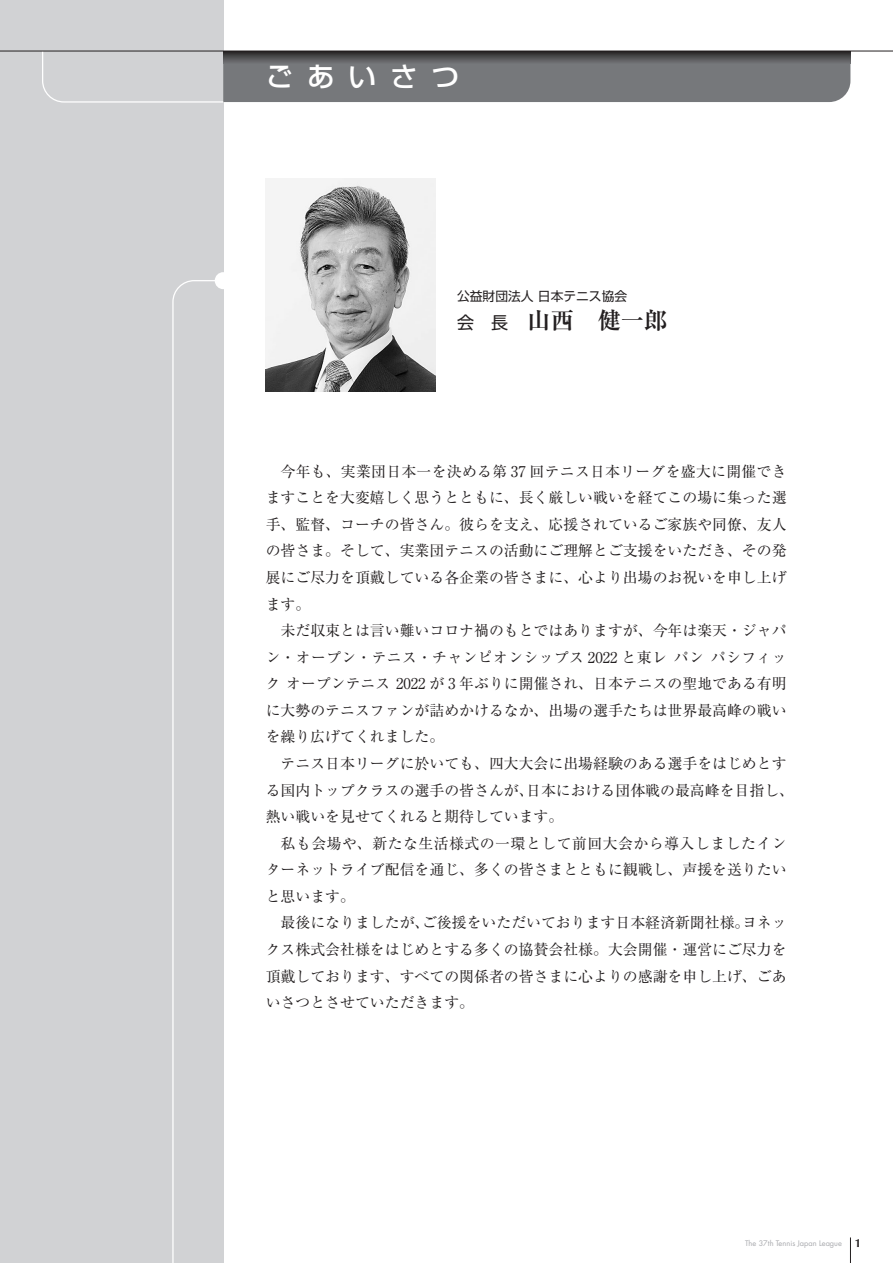
<style>
.page{position:relative;width:893px;height:1263px;background:#fff}
.page>*{position:absolute;margin:0;border:0;box-sizing:border-box;transform-origin:0 0}
.t1{font:27.6px "Shin Go Pr 6 N Medium 90 msp RKSJ H";letter-spacing:.5em;color:#fff}
.t2{font:23.4px "Ryumin Pr 6 N Bold 90 msp RKSJ H";color:#231f20}
.t3{font:14.85px/26.5px "Ryumin Pr 6 N Reg 90 msp RKSJ H";color:#231f20;text-align:justify}
.t4{font:12.75px "Shin Go Pr 6 N Regular 90 msp RKSJ H";color:#231f20}
.t5{font:7.5px "Futura";color:#a8a9ad}
.s1{font-family:"Shin Go Pr 6 N Regular 90 msp RKSJ H";font-size:16.95px}
.s2{font-family:"Optima LT Std";font-weight:700;font-size:11.7px;color:#231f20}
</style>
<div class="page">
<div style="left:0;top:0;width:223px;height:1263px;background:#d1d2d4"></div>
<div style="left:215px;top:272px;width:17px;height:17px;background:#fff;border-radius:50%"></div>
<svg style="left:41px;top:50px;width:809px;height:53px"></svg>
<hr style="left:0;top:51px;width:893px;height:1px;background:#231f20">
<svg style="left:172px;top:280px;width:52px;height:983px"></svg>
<svg style="left:850px;top:1237px;width:1px;height:26px"></svg>
<img style="left:266px;top:179px;width:170px;height:212px">
<h1 class="t1" style="left:266px;top:54px;width:195px">ごあいさつ</h1>
<p class="t4" style="left:457px;top:286px;width:172px">公益財団法人 日本テニス協会</p>
<h2 class="t2" style="left:457px;top:302px;width:212px"><span class="s1">会　長</span> 山西　健一郎</h2>
<p class="t3" style="left:266px;top:457px;width:522px;text-indent:15px">今年も、実業団日本一を決める第 37 回テニス日本リーグを盛大に開催できますことを大変嬉しく思うとともに、長く厳しい戦いを経てこの場に集った選手、監督、コーチの皆さん。彼らを支え、応援されているご家族や同僚、友人の皆さま。そして、実業団テニスの活動にご理解とご支援をいただき、その発展にご尽力を頂戴している各企業の皆さまに、心より出場のお祝いを申し上げます。</p>
<p class="t3" style="left:266px;top:616px;width:522px;text-indent:15px">未だ収束とは言い難いコロナ禍のもとではありますが、今年は楽天・ジャパン・オープン・テニス・チャンピオンシップス 2022 と東レ パン パシフィック オープンテニス 2022 が 3 年ぶりに開催され、日本テニスの聖地である有明に大勢のテニスファンが詰めかけるなか、出場の選手たちは世界最高峰の戦いを繰り広げてくれました。</p>
<p class="t3" style="left:266px;top:749px;width:530px;text-align:left;text-indent:15px">テニス日本リーグに於いても、四大大会に出場経験のある選手をはじめとする国内トップクラスの選手の皆さんが、日本における団体戦の最高峰を目指し、熱い戦いを見せてくれると期待しています。</p>
<p class="t3" style="left:266px;top:829px;width:522px;text-indent:15px">私も会場や、新たな生活様式の一環として前回大会から導入しましたインターネットライブ配信を通じ、多くの皆さまとともに観戦し、声援を送りたいと思います。</p>
<p class="t3" style="left:266px;top:909px;width:522px;text-indent:15px">最後になりましたが、ご後援をいただいております日本経済新聞社様。ヨネックス株式会社様をはじめとする多くの協賛会社様。大会開催・運営にご尽力を頂戴しております、すべての関係者の皆さまに心よりの感謝を申し上げ、ごあいさつとさせていただきます。</p>
<p class="t5" style="left:745px;top:1238px;width:118px">The 37th Tennis Japan League <span class="s2">1</span></p>
</div>
